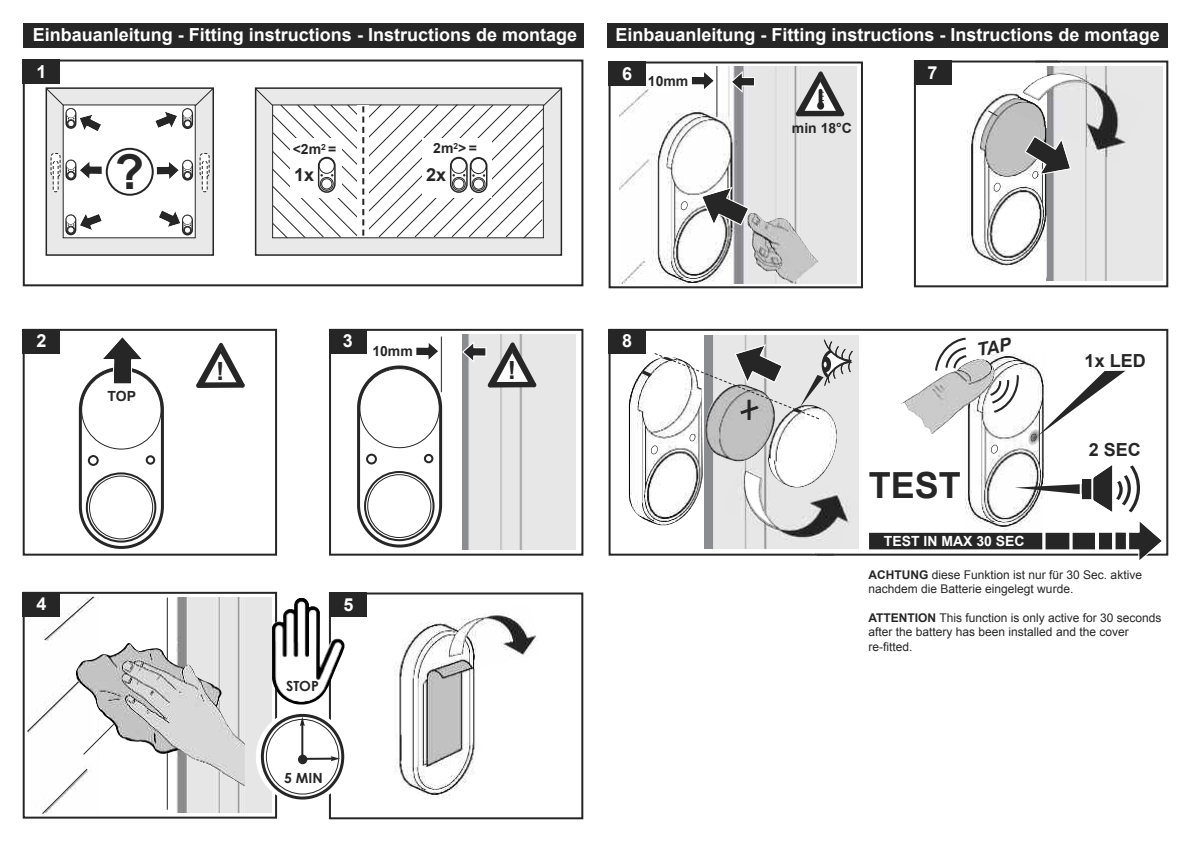
<style>
.page{position:relative;width:1191px;height:842px;background:#fff}
.page>*{position:absolute;margin:0;border:0;box-sizing:border-box;transform-origin:0 0}
.t1{font:700 48px "Arial";color:#272627}
.t2{font:700 36px "Arial";color:#272627}
.t3{font:700 25px "Arial";color:#272627}
.t4{font:700 18px "Arial";color:#fff}
.t5{font:700 18px "Arial";color:#272627}
.t6{font:700 14px "Arial";color:#272627}
.t7{font:700 14px "Arial";color:#fff}
.t8{font:700 14px "Century Gothic";color:#272627}
.t9{font:12px/14.4px "Arial";color:#272627}
.s1{font-weight:700}
</style>
<div class="page">
<div style="left:23px;top:60px;width:560px;height:226px;border:2px solid #272627"></div>
<div style="left:46px;top:88px;width:167px;height:167px;background:#e9e9e9"></div>
<div style="left:46px;top:87px;width:168px;height:169px;border:2px solid #272627"></div>
<div style="left:63px;top:105px;width:132px;height:133px;background:#fff"></div>
<div style="left:63px;top:104px;width:133px;height:134px;border:1px solid #272627"></div>
<svg style="left:199px;top:153px;width:11px;height:40px"></svg>
<div style="left:256px;top:88px;width:305px;height:167px;background:#e9e9e9"></div>
<div style="left:329px;top:329px;width:254px;height:227px;border:2px solid #272627"></div>
<img style="left:462px;top:334px;width:113px;height:216px">
<div style="left:23px;top:329px;width:254px;height:227px;border:2px solid #272627"></div>
<div style="left:329px;top:329px;width:37px;height:25px;background:#272627"></div>
<div style="left:23px;top:60px;width:37px;height:24px;background:#272627"></div>
<div style="left:23px;top:329px;width:37px;height:25px;background:#272627"></div>
<svg style="left:79px;top:337px;width:85px;height:212px"></svg>
<svg style="left:196px;top:343px;width:49px;height:45px"></svg>
<hr style="left:441px;top:336px;width:1px;height:56px;background:#272627">
<svg style="left:357px;top:340px;width:85px;height:208px"></svg>
<div style="left:23px;top:592px;width:254px;height:227px;border:2px solid #272627"></div>
<div style="left:329px;top:592px;width:254px;height:227px;border:2px solid #272627"></div>
<img style="left:344px;top:598px;width:131px;height:200px">
<img style="left:46px;top:597px;width:226px;height:216px">
<div style="left:23px;top:592px;width:37px;height:25px;background:#272627"></div>
<div style="left:329px;top:592px;width:37px;height:25px;background:#272627"></div>
<div style="left:100px;top:596px;width:76px;height:218px;background:#fff"></div>
<hr style="left:167px;top:597px;width:1px;height:213px;background:#272627">
<svg style="left:27px;top:666px;width:48px;height:90px"></svg>
<svg style="left:42px;top:768px;width:47px;height:46px"></svg>
<svg style="left:44px;top:596px;width:51px;height:45px"></svg>
<img style="left:75px;top:643px;width:170px;height:143px">
<img style="left:437px;top:603px;width:101px;height:72px">
<svg style="left:454px;top:630px;width:13px;height:13px"></svg>
<img style="left:272px;top:598px;width:72px;height:106px">
<div style="left:256px;top:710px;width:93px;height:93px;background:#fff;border-radius:50%"></div>
<svg style="left:259px;top:712px;width:87px;height:89px"></svg>
<svg style="left:45px;top:87px;width:57px;height:46px"></svg>
<svg style="left:65px;top:214px;width:37px;height:21px"></svg>
<svg style="left:154px;top:87px;width:60px;height:43px"></svg>
<svg style="left:50px;top:148px;width:143px;height:48px"></svg>
<svg style="left:159px;top:210px;width:34px;height:25px"></svg>
<div style="left:23px;top:23px;width:560px;height:25px;background:#272627"></div>
<div style="left:607px;top:23px;width:561px;height:25px;background:#272627"></div>
<div style="left:914px;top:61px;width:254px;height:226px;border:2px solid #272627"></div>
<img style="left:1047px;top:66px;width:115px;height:214px">
<div style="left:608px;top:62px;width:255px;height:226px;border:2px solid #272627"></div>
<img style="left:620px;top:66px;width:236px;height:217px">
<img style="left:958px;top:65px;width:88px;height:217px;border-radius:6px">
<div style="left:914px;top:61px;width:37px;height:24px;background:#272627"></div>
<div style="left:608px;top:62px;width:38px;height:24px;background:#272627"></div>
<svg style="left:701px;top:187px;width:48px;height:39px"></svg>
<svg style="left:987px;top:110px;width:11px;height:7px"></svg>
<img style="left:1035px;top:60px;width:22px;height:1px">
<img style="left:1033px;top:63px;width:35px;height:7px">
<svg style="left:1035px;top:61px;width:26px;height:2px"></svg>
<img style="left:1047px;top:66px;width:99px;height:96px">
<img style="left:1011px;top:65px;width:35px;height:63px">
<img style="left:1023px;top:74px;width:67px;height:26px">
<svg style="left:680px;top:201px;width:8px;height:10px"></svg>
<svg style="left:993px;top:182px;width:8px;height:10px"></svg>
<svg style="left:1024px;top:136px;width:47px;height:43px"></svg>
<hr style="left:716px;top:66px;width:1px;height:51px;background:#272627">
<svg style="left:690px;top:70px;width:25px;height:22px"></svg>
<svg style="left:730px;top:71px;width:25px;height:22px"></svg>
<svg style="left:462px;top:341px;width:74px;height:47px"></svg>
<svg style="left:796px;top:71px;width:48px;height:45px"></svg>
<div style="left:608px;top:329px;width:560px;height:227px;border:2px solid #272627"></div>
<img style="left:704px;top:336px;width:154px;height:213px">
<img style="left:628px;top:372px;width:208px;height:153px">
<div style="left:608px;top:329px;width:38px;height:25px;background:#272627"></div>
<img style="left:966px;top:354px;width:78px;height:176px">
<img style="left:901px;top:359px;width:93px;height:75px">
<img style="left:804px;top:553px;width:33px;height:1px">
<svg style="left:813px;top:554px;width:21px;height:2px"></svg>
<img style="left:721px;top:452px;width:137px;height:97px">
<img style="left:768px;top:457px;width:47px;height:30px">
<svg style="left:745px;top:449px;width:13px;height:11px"></svg>
<img style="left:745px;top:472px;width:37px;height:58px">
<svg style="left:650px;top:445px;width:8px;height:10px"></svg>
<svg style="left:689px;top:433px;width:7px;height:9px"></svg>
<svg style="left:985px;top:371px;width:140px;height:83px"></svg>
<div style="left:869px;top:533px;width:243px;height:16px;background:#272627"></div>
<div style="left:648px;top:71px;width:25px;height:20px;background:#fff"></div>
<svg style="left:641px;top:338px;width:218px;height:82px"></svg>
<img style="left:745px;top:212px;width:73px;height:72px">
<svg style="left:1014px;top:461px;width:149px;height:99px"></svg>
<hr style="left:1037px;top:335px;width:4px;height:31px;background:#fff">
<svg style="left:934px;top:330px;width:35px;height:49px"></svg>
<svg style="left:254px;top:87px;width:309px;height:152px"></svg>
<svg style="left:977px;top:354px;width:35px;height:2px"></svg>
<h3 class="t4" style="left:33px;top:25px;width:545px">Einbauanleitung - Fitting instructions - Instructions de montage</h3>
<h3 class="t4" style="left:615px;top:25px;width:545px">Einbauanleitung - Fitting instructions - Instructions de montage</h3>
<h3 class="t4" style="left:36px;top:62px;width:12px">1</h3>
<h1 class="t1" style="left:115px;top:145px;width:31px">?</h1>
<p class="t6" style="left:293px;top:142px;width:45px">&lt;2m<sup>2</sup> =</p>
<h3 class="t5" style="left:294px;top:165px;width:22px">1x</h3>
<p class="t6" style="left:433px;top:141px;width:45px">2m<sup>2</sup>&gt; =</p>
<h3 class="t5" style="left:426px;top:165px;width:22px">2x</h3>
<h3 class="t4" style="left:36px;top:331px;width:12px">2</h3>
<h3 class="t4" style="left:343px;top:331px;width:12px">3</h3>
<p class="t6" style="left:108px;top:389px;width:30px">TOP</p>
<h3 class="t3" style="left:216px;top:357px;width:10px">!</h3>
<p class="t6" style="left:372px;top:343px;width:42px">10mm</p>
<h3 class="t3" style="left:508px;top:357px;width:10px">!</h3>
<h3 class="t4" style="left:36px;top:594px;width:12px">4</h3>
<h3 class="t4" style="left:344px;top:595px;width:12px">5</h3>
<p class="t8" style="left:286px;top:677px;width:34px">STOP</p>
<p class="t8" style="left:284px;top:769px;width:40px">5 MIN</p>
<h3 class="t4" style="left:622px;top:64px;width:12px">6</h3>
<h3 class="t4" style="left:927px;top:63px;width:12px">7</h3>
<p class="t6" style="left:648px;top:73px;width:42px">10mm</p>
<h3 class="t4" style="left:622px;top:331px;width:12px">8</h3>
<p class="t6" style="left:792px;top:120px;width:62px">min 18°C</p>
<h3 class="t5" style="left:1084px;top:351px;width:63px">1x LED</h3>
<h2 class="t2" style="left:868px;top:465px;width:94px">TEST</h2>
<p class="t7" style="left:884px;top:533px;width:142px">TEST IN MAX 30 SEC</p>
<h3 class="t5" style="left:1089px;top:440px;width:54px">2 SEC</h3>
<p class="t9" style="left:868px;top:567px;width:275px"><span class="s1">ACHTUNG</span> diese Funktion ist nur für 30 Sec. aktive nachdem die Batterie eingelegt wurde.</p>
<p class="t9" style="left:868px;top:611px;width:294px"><span class="s1">ATTENTION</span> This function is only active for 30 seconds after the battery has been installed and the cover re-fitted.</p>
</div>
